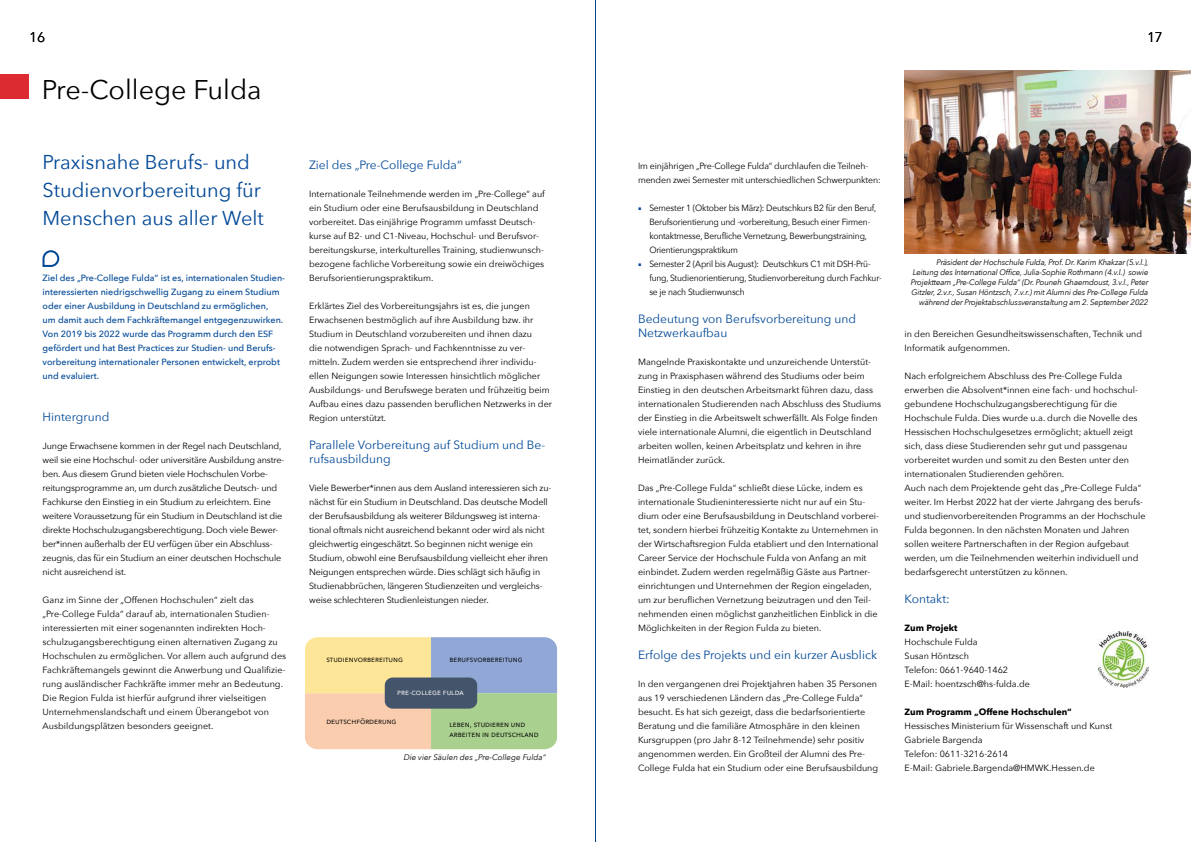
<style>
.page{position:relative;width:1191px;height:842px;background:#fff}
.page>*{position:absolute;margin:0;border:0;box-sizing:border-box;transform-origin:0 0}
.t1{font:27px "Avenir Next";color:#000}
.t2{font:20px/28px "Avenir Next";color:#004896}
.t3{font:14px "Avenir Next";color:#000}
.t4{font:12px/14px "Avenir Next";color:#004896}
.t5{font:9px/14px "Avenir Next";color:#000}
.t6{font:500 9px/14px "Avenir Next";color:#004896}
.t7{font:9px/14px "Avenir Next";letter-spacing:-.02em;color:#000;scale:.94 1}
.t8{font:700 9px "Avenir Next";color:#000}
.t9{font:italic 8px/10px "Avenir Next";letter-spacing:-.015em;color:#000;text-align:right}
.t10{font:8px/10px "Avenir Next";color:#000}
.t11{font:8px "Avenir Next";color:#fff}
.s1{font-family:"Minion Pro";color:#004896}
</style>
<div class="page">
<div style="left:0;top:75px;width:28px;height:24px;background:#dc2c32"></div>
<svg style="left:305px;top:637px;width:252px;height:112px;background:#cccbab"></svg>
<div style="left:385px;top:677px;width:92px;height:32px;background:#44546a;border-radius:8px"></div>
<img style="left:904px;top:71px;width:287px;height:183px">
<svg style="left:42px;top:250px;width:18px;height:17px"></svg>
<img style="left:1098px;top:631px;width:50px;height:56px">
<hr style="left:595px;top:0;width:1px;height:842px;background:#004896">
<h3 class="t3" style="left:29px;top:26px;width:18px">16</h3>
<h3 class="t3" style="left:1147px;top:26px;width:17px">17</h3>
<h1 class="t1" style="left:42px;top:67px;width:221px">Pre-College Fulda</h1>
<h2 class="t2" style="left:43px;top:147px;width:223px">Praxisnahe Berufs- und<br>Studienvorbereitung für<br>Menschen aus aller Welt</h2>
<p class="t6" style="left:43px;top:270px;width:244px">Ziel des „Pre-College Fulda“ ist es, internationalen Studien&shy;interessierten niedrigschwellig Zugang zu einem Studium oder einer Ausbildung in Deutschland zu ermöglichen,<br>um damit auch dem Fachkräftemangel entgegenzuwirken.<br>Von 2019 bis 2022 wurde das Programm durch den ESF gefördert und hat Best Practices zur Studien- und Berufs&shy;vorbereitung internationaler Personen entwickelt, erprobt und evaluiert.</p>
<h3 class="t4" style="left:43px;top:409px;width:68px">Hintergrund</h3>
<p class="t5" style="left:43px;top:438px;width:243px">Junge Erwachsene kommen in der Regel nach Deutschland, weil sie eine Hochschul- oder universitäre Ausbildung anstre&shy;ben. Aus diesem Grund bieten viele Hochschulen Vorbe&shy;reitungsprogramme an, um durch zusätzliche Deutsch- und Fachkurse den Einstieg in ein Studium zu erleichtern. Eine weitere Voraussetzung für ein Studium in Deutschland ist die direkte Hochschulzugangsberechtigung. Doch viele Bewer&shy;ber*innen außerhalb der EU verfügen über ein Abschluss&shy;zeugnis, das für ein Studium an einer deutschen Hochschule nicht ausreichend ist.</p>
<p class="t5" style="left:43px;top:592px;width:245px">Ganz im Sinne der „Offenen Hochschulen“ zielt das „Pre-College Fulda“ darauf ab, internationalen Studien&shy;interessierten mit einer sogenannten indirekten Hoch&shy;schulzugangsberechtigung einen alternativen Zugang zu Hochschulen zu ermöglichen. Vor allem auch aufgrund des Fachkräftemangels gewinnt die Anwerbung und Qualifizie&shy;rung ausländischer Fachkräfte immer mehr an Bedeutung.<br>Die Region Fulda ist hierfür aufgrund ihrer vielseitigen Unternehmenslandschaft und einem Überangebot von Ausbildungsplätzen besonders geeignet.</p>
<h3 class="t4" style="left:309px;top:157px;width:154px">Ziel des „Pre-College Fulda“</h3>
<p class="t5" style="left:309px;top:186px;width:237px">Internationale Teilnehmende werden im „Pre-College“ auf ein Studium oder eine Berufsausbildung in Deutschland vorbereitet. Das einjährige Programm umfasst Deutsch&shy;kurse auf B2- und C1-Niveau, Hochschul- und Berufsvor&shy;bereitungskurse, interkulturelles Training, studienwunsch&shy;bezogene fachliche Vorbereitung sowie ein dreiwöchiges Berufsorientierungspraktikum.</p>
<p class="t5" style="left:309px;top:298px;width:244px">Erklärtes Ziel des Vorbereitungsjahrs ist es, die jungen Erwachsenen bestmöglich auf ihre Ausbildung bzw. ihr Studium in Deutschland vorzubereiten und ihnen dazu<br>die notwendigen Sprach- und Fachkenntnisse zu ver&shy;mitteln. Zudem werden sie entsprechend ihrer individu&shy;ellen Neigungen sowie Interessen hinsichtlich möglicher Ausbildungs- und Berufswege beraten und frühzeitig beim Aufbau eines dazu passenden beruflichen Netzwerks in der Region unterstützt.</p>
<h3 class="t4" style="left:309px;top:437px;width:238px">Parallele Vorbereitung auf Studium und Be&shy;rufsausbildung</h3>
<p class="t5" style="left:309px;top:480px;width:244px">Viele Bewerber*innen aus dem Ausland interessieren sich zu&shy;nächst für ein Studium in Deutschland. Das deutsche Modell der Berufsausbildung als weiterer Bildungsweg ist interna&shy;tional oftmals nicht ausreichend bekannt oder wird als nicht gleichwertig eingeschätzt. So beginnen nicht wenige ein Studium, obwohl eine Berufsausbildung vielleicht eher ihren Neigungen entsprechen würde. Dies schlägt sich häufig in Studienabbrüchen, längeren Studienzeiten und vergleichs&shy;weise schlechteren Studienleistungen nieder.</p>
<p class="t10" style="left:326px;top:654px;width:78px">Studienvorbereitung</p>
<p class="t10" style="left:449px;top:654px;width:75px">Berufsvorbereitung</p>
<p class="t11" style="left:397px;top:685px;width:68px">Pre-College Fulda</p>
<p class="t10" style="left:326px;top:716px;width:72px">Deutschförderung</p>
<p class="t10" style="left:449px;top:719px;width:91px">Leben, Studieren und arbeiten in Deutschland</p>
<p class="t9" style="left:404px;top:752px;width:144px">Die vier Säulen des „Pre-College Fulda“</p>
<p class="t5" style="left:638px;top:158px;width:244px">Im einjährigen „Pre-College Fulda“ durchlaufen die Teilneh&shy;menden zwei Semester mit unterschiedlichen Schwerpunkten:</p>
<p class="t7" style="left:649px;top:200px;width:243px;text-indent:-11px"><span class="s1">■</span> Semester 1 (Oktober bis März): Deutschkurs B2 für den Beruf, Berufsorientierung und -vorbereitung, Besuch einer Firmen&shy;kontaktmesse, Berufliche Vernetzung, Bewerbungstraining, Orientierungspraktikum</p>
<p class="t7" style="left:649px;top:256px;width:249px;text-indent:-11px"><span class="s1">■</span> Semester 2 (April bis August): Deutschkurs C1 mit DSH-Prü&shy;fung, Studienorientierung, Studienvorbereitung durch Fachkur&shy;se je nach Studienwunsch</p>
<h3 class="t4" style="left:638px;top:311px;width:220px">Bedeutung von Berufsvorbereitung und<br>Netzwerkaufbau</h3>
<p class="t5" style="left:638px;top:354px;width:245px">Mangelnde Praxiskontakte und unzureichende Unterstüt&shy;zung in Praxisphasen während des Studiums oder beim Einstieg in den deutschen Arbeitsmarkt führen dazu, dass internationalen Studierenden nach Abschluss des Studiums der Einstieg in die Arbeitswelt schwerfällt. Als Folge finden viele internationale Alumni, die eigentlich in Deutschland arbeiten wollen, keinen Arbeitsplatz und kehren in ihre Heimatländer zurück.</p>
<p class="t5" style="left:638px;top:480px;width:242px">Das „Pre-College Fulda“ schließt diese Lücke, indem es internationale Studieninteressierte nicht nur auf ein Stu&shy;dium oder eine Berufsausbildung in Deutschland vorberei&shy;tet, sondern hierbei frühzeitig Kontakte zu Unternehmen in der Wirtschaftsregion Fulda etabliert und den International Career Service der Hochschule Fulda von Anfang an mit einbindet. Zudem werden regelmäßig Gäste aus Partner&shy;einrichtungen und Unternehmen der Region eingeladen, um zur beruflichen Vernetzung beizutragen und den Teil&shy;nehmenden einen möglichst ganzheitlichen Einblick in die Möglichkeiten in der Region Fulda zu bieten.</p>
<h3 class="t4" style="left:638px;top:647px;width:241px">Erfolge des Projekts und ein kurzer Ausblick</h3>
<p class="t5" style="left:638px;top:676px;width:242px">In den vergangenen drei Projektjahren haben 35 Personen aus 19 verschiedenen Ländern das „Pre-College Fulda“ besucht. Es hat sich gezeigt, dass die bedarfsorientierte Beratung und die familiäre Atmosphäre in den kleinen Kursgruppen (pro Jahr 8-12 Teilnehmende) sehr positiv angenommen werden. Ein Großteil der Alumni des Pre-College Fulda hat ein Studium oder eine Berufsausbildung</p>
<p class="t9" style="left:910px;top:257px;width:239px">Präsident der Hochschule Fulda, Prof. Dr. Karim Khakzar (5.v.l.), Leitung des International Office, Julia-Sophie Rothmann (4.v.l.) sowie Projektteam „Pre-College Fulda“ (Dr. Pouneh Ghaemdoust, 3.v.l., Peter Gitzler, 2.v.r., Susan Höntzsch, 7.v.r.) mit Alumni des Pre-College Fulda während der Projektabschlussveranstaltung am 2. September 2022</p>
<p class="t5" style="left:904px;top:326px;width:239px">in den Bereichen Gesundheitswissenschaften, Technik und<br>Informatik aufgenommen.</p>
<p class="t5" style="left:904px;top:368px;width:242px">Nach erfolgreichem Abschluss des Pre-College Fulda erwerben die Absolvent*innen eine fach- und hochschul&shy;gebundene Hochschulzugangsberechtigung für die Hochschule Fulda. Dies wurde u.a. durch die Novelle des Hessischen Hochschulgesetzes ermöglicht; aktuell zeigt sich, dass diese Studierenden sehr gut und passgenau vorbereitet wurden und somit zu den Besten unter den internationalen Studierenden gehören.<br>Auch nach dem Projektende geht das „Pre-College Fulda“ weiter. Im Herbst 2022 hat der vierte Jahrgang des berufs&shy;und studienvorbereitenden Programms an der Hochschule Fulda begonnen. In den nächsten Monaten und Jahren sollen weitere Partnerschaften in der Region aufgebaut werden, um die Teilnehmenden weiterhin individuell und bedarfsgerecht unterstützen zu können.</p>
<h3 class="t4" style="left:904px;top:591px;width:47px">Kontakt:</h3>
<p class="t8" style="left:904px;top:620px;width:54px">Zum Projekt</p>
<p class="t5" style="left:904px;top:634px;width:127px">Hochschule Fulda<br>Susan Höntzsch<br>Telefon: 0661-9640-1462<br>E-Mail: hoentzsch@hs-fulda.de</p>
<p class="t8" style="left:904px;top:704px;width:169px">Zum Programm „Offene Hochschulen“</p>
<p class="t5" style="left:904px;top:718px;width:209px">Hessisches Ministerium für Wissenschaft und Kunst Gabriele Bargenda<br>Telefon: 0611-3216-2614<br>E-Mail: Gabriele.Bargenda@HMWK.Hessen.de</p>
</div>
